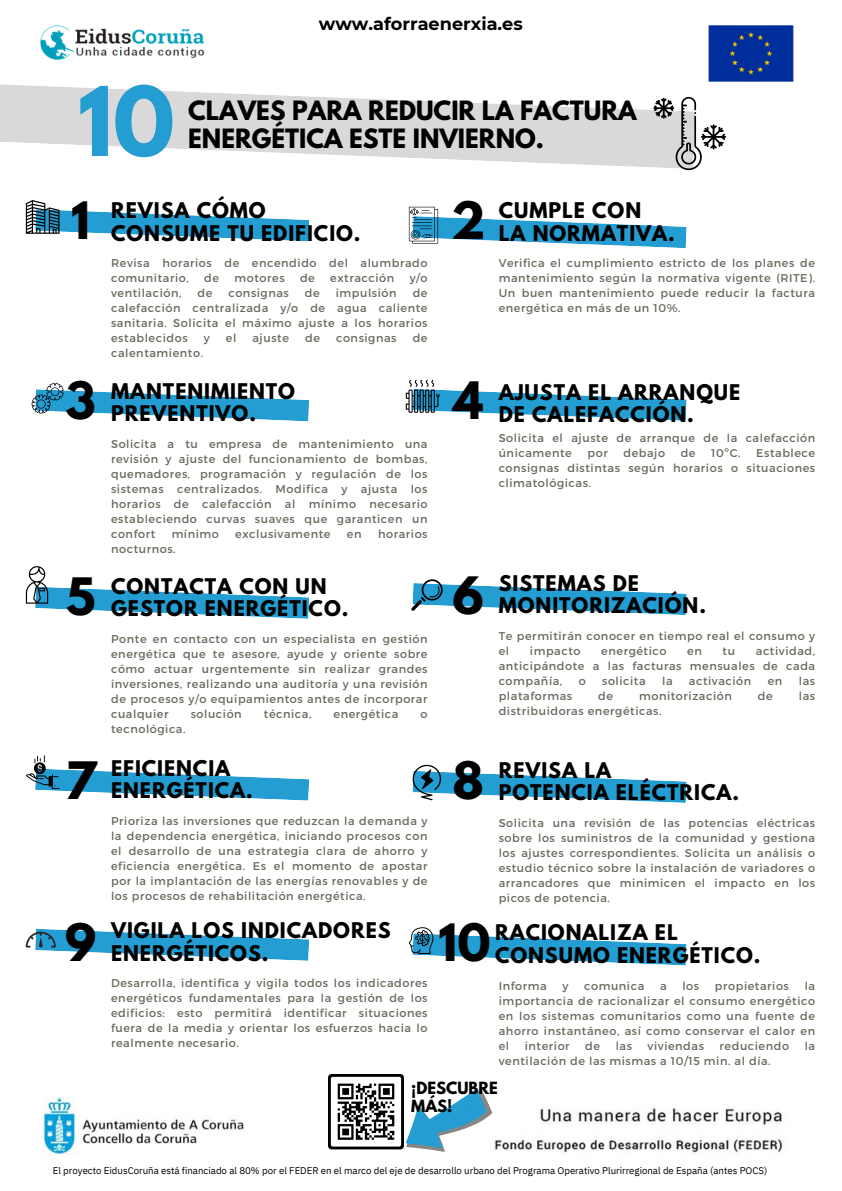
<style>
.page{position:relative;width:842px;height:1191px;background:#fff}
.page>*{position:absolute;margin:0;border:0;box-sizing:border-box;transform-origin:0 0}
.t1{font:700 85px "League Spartan";color:#239dd2}
.t2{font:700 45.6px "League Spartan";color:#000}
.t3{font:700 23.6px "League Spartan";color:#000}
.t4{font:700 19.2px/22.4px "League Spartan";letter-spacing:.05em;color:#000}
.t5{font:700 17.7px "Montserrat";color:#000}
.t6{font:700 14.9px/18px "League Spartan";color:#000}
.t7{font:11.3px/15px "Montserrat";letter-spacing:.05em;color:#6a695d;text-align:justify}
.t8{font:9.7px "IBM Plex Sans";color:#000}
</style>
<div class="page">
<svg style="left:26px;top:200px;width:283px;height:41px"></svg>
<svg style="left:26px;top:566px;width:283px;height:52px"></svg>
<svg style="left:26px;top:755px;width:283px;height:45px"></svg>
<svg style="left:26px;top:929px;width:283px;height:31px"></svg>
<svg style="left:32px;top:383px;width:277px;height:38px"></svg>
<svg style="left:406px;top:380px;width:280px;height:41px"></svg>
<svg style="left:409px;top:207px;width:277px;height:41px"></svg>
<svg style="left:411px;top:579px;width:275px;height:36px"></svg>
<svg style="left:413px;top:764px;width:273px;height:38px"></svg>
<svg style="left:409px;top:927px;width:277px;height:38px"></svg>
<svg style="left:0;top:84px;width:689px;height:83px;fill:#d9d9d9"></svg>
<svg style="left:653px;top:97px;width:73px;height:73px"></svg>
<img style="left:41px;top:25px;width:164px;height:65px">
<img style="left:700px;top:25px;width:94px;height:80px">
<img style="left:499px;top:1108px;width:284px;height:45px">
<img style="left:44px;top:1097px;width:200px;height:57px">
<img style="left:329px;top:1074px;width:75px;height:76px">
<svg style="left:394px;top:1082px;width:105px;height:70px"></svg>
<p class="t5" style="left:319px;top:13px;width:205px">www.aforraenerxia.es</p>
<p class="t1" style="left:78px;top:79px;width:98px">10</p>
<p class="t3" style="left:188px;top:98px;width:450px">CLAVES PARA REDUCIR LA FACTURA</p>
<p class="t3" style="left:188px;top:127px;width:357px">ENERGÉTICA ESTE INVIERNO.</p>
<p class="t2" style="left:71px;top:198px;width:20px">1</p>
<p class="t4" style="left:111px;top:202px;width:156px">REVISA CÓMO</p>
<p class="t4" style="left:111px;top:224px;width:251px">CONSUME TU EDIFICIO.</p>
<p class="t7" style="left:111px;top:255px;width:318px">Revisa horarios de encendido del alumbrado comunitario,</p>
<p class="t7" style="left:204px;top:270px;width:16px">de</p>
<p class="t7" style="left:234px;top:270px;width:52px">motores</p>
<p class="t7" style="left:300px;top:270px;width:16px">de</p>
<p class="t7" style="left:330px;top:270px;width:66px">extracción</p>
<p class="t7" style="left:410px;top:270px;width:19px">y/o</p>
<p class="t7" style="left:111px;top:285px;width:72px">ventilación,</p>
<p class="t7" style="left:198px;top:285px;width:16px">de</p>
<p class="t7" style="left:228px;top:285px;width:62px">consignas</p>
<p class="t7" style="left:305px;top:285px;width:16px">de</p>
<p class="t7" style="left:336px;top:285px;width:62px">impulsión</p>
<p class="t7" style="left:111px;top:285px;width:318px;text-indent:302px">de calefacción centralizada y/o de agua caliente sanitaria. Solicita el máximo ajuste a los horarios establecidos</p>
<p class="t7" style="left:204px;top:330px;width:7px">y</p>
<p class="t7" style="left:226px;top:330px;width:12px">el</p>
<p class="t7" style="left:252px;top:330px;width:38px">ajuste</p>
<p class="t7" style="left:305px;top:330px;width:16px">de</p>
<p class="t7" style="left:336px;top:330px;width:62px">consignas</p>
<p class="t7" style="left:413px;top:330px;width:16px">de</p>
<p class="t2" style="left:451px;top:198px;width:36px">2</p>
<p class="t4" style="left:499px;top:202px;width:144px">CUMPLE CON</p>
<p class="t4" style="left:499px;top:224px;width:178px">LA NORMATIVA.</p>
<p class="t7" style="left:499px;top:255px;width:318px">Verifica el cumplimiento estricto de los planes de mantenimiento según la normativa vigente (RITE).<br>Un buen mantenimiento puede reducir la factura energética en más de un 10%.</p>
<p class="t7" style="left:111px;top:345px;width:94px">calentamiento.</p>
<p class="t2" style="left:66px;top:378px;width:32px">3</p>
<p class="t4" style="left:111px;top:382px;width:185px">MANTENIMIENTO</p>
<p class="t4" style="left:111px;top:405px;width:146px">PREVENTIVO.</p>
<p class="t7" style="left:111px;top:436px;width:318px">Solicita a tu empresa de mantenimiento una revisión y ajuste del funcionamiento de bombas, quemadores, programación y regulación de los sistemas centralizados. Modifica y ajusta los horarios de calefacción al mínimo necesario estableciendo curvas suaves que garanticen un confort</p>
<p class="t7" style="left:172px;top:526px;width:49px">mínimo</p>
<p class="t7" style="left:235px;top:526px;width:97px">exclusivamente</p>
<p class="t7" style="left:347px;top:526px;width:16px">en</p>
<p class="t7" style="left:378px;top:526px;width:51px">horarios</p>
<p class="t7" style="left:111px;top:541px;width:66px">nocturnos.</p>
<p class="t2" style="left:453px;top:378px;width:32px">4</p>
<p class="t4" style="left:499px;top:383px;width:243px">AJUSTA EL ARRANQUE</p>
<p class="t4" style="left:499px;top:405px;width:197px">DE CALEFACCIÓN.</p>
<p class="t7" style="left:499px;top:430px;width:318px">Solicita el ajuste de arranque de la calefacción únicamente</p>
<p class="t7" style="left:587px;top:445px;width:22px">por</p>
<p class="t7" style="left:623px;top:445px;width:43px">debajo</p>
<p class="t7" style="left:681px;top:445px;width:16px">de</p>
<p class="t7" style="left:711px;top:445px;width:31px">10ºC.</p>
<p class="t7" style="left:499px;top:445px;width:318px;text-indent:257px">Establece consignas distintas según horarios o situaciones climatológicas.</p>
<p class="t2" style="left:66px;top:574px;width:31px">5</p>
<p class="t4" style="left:111px;top:577px;width:217px">CONTACTA CON UN</p>
<p class="t4" style="left:111px;top:599px;width:239px">GESTOR ENERGÉTICO.</p>
<p class="t7" style="left:111px;top:630px;width:318px">Ponte en contacto con un especialista en gestión energética que te asesore, ayude y oriente sobre cómo actuar urgentemente sin realizar grandes inversiones, realizando una auditoría y una revisión de procesos y/o equipamientos antes de incorporar cualquier</p>
<p class="t7" style="left:191px;top:705px;width:53px">solución</p>
<p class="t7" style="left:264px;top:705px;width:49px">técnica,</p>
<p class="t7" style="left:334px;top:705px;width:66px">energética</p>
<p class="t7" style="left:420px;top:705px;width:9px">o</p>
<p class="t2" style="left:453px;top:572px;width:33px">6</p>
<p class="t4" style="left:499px;top:574px;width:142px">SISTEMAS DE</p>
<p class="t4" style="left:499px;top:596px;width:209px">MONITORIZACIÓN.</p>
<p class="t7" style="left:499px;top:627px;width:318px">Te permitirán conocer en tiempo real el consumo y el</p>
<p class="t7" style="left:530px;top:642px;width:52px">impacto</p>
<p class="t7" style="left:601px;top:642px;width:67px">energético</p>
<p class="t7" style="left:687px;top:642px;width:16px">en</p>
<p class="t7" style="left:723px;top:642px;width:14px">tu</p>
<p class="t7" style="left:499px;top:642px;width:318px;text-indent:257px">actividad, anticipándote a las facturas mensuales de cada compañía,</p>
<p class="t7" style="left:579px;top:672px;width:9px">o</p>
<p class="t7" style="left:602px;top:672px;width:45px">solicita</p>
<p class="t7" style="left:662px;top:672px;width:12px">la</p>
<p class="t7" style="left:689px;top:672px;width:64px">activación</p>
<p class="t7" style="left:768px;top:672px;width:16px">en</p>
<p class="t7" style="left:799px;top:672px;width:18px">las</p>
<p class="t7" style="left:499px;top:687px;width:75px">plataformas</p>
<p class="t7" style="left:598px;top:687px;width:16px">de</p>
<p class="t7" style="left:639px;top:687px;width:94px">monitorización</p>
<p class="t7" style="left:758px;top:687px;width:16px">de</p>
<p class="t7" style="left:799px;top:687px;width:18px">las</p>
<p class="t7" style="left:499px;top:702px;width:164px">distribuidoras energéticas.</p>
<p class="t7" style="left:111px;top:720px;width:76px">tecnológica.</p>
<p class="t2" style="left:65px;top:757px;width:33px">7</p>
<p class="t4" style="left:111px;top:759px;width:121px">EFICIENCIA</p>
<p class="t4" style="left:111px;top:781px;width:143px">ENERGÉTICA.</p>
<p class="t7" style="left:111px;top:812px;width:318px">Prioriza las inversiones que reduzcan la demanda y la dependencia energética, iniciando procesos con el desarrollo de una estrategia clara de ahorro y eficiencia energética. Es el momento de apostar por la implantación de las energías renovables y de los procesos de rehabilitación energética.</p>
<p class="t2" style="left:453px;top:757px;width:33px">8</p>
<p class="t4" style="left:499px;top:761px;width:114px">REVISA LA</p>
<p class="t4" style="left:499px;top:783px;width:242px">POTENCIA ELÉCTRICA.</p>
<p class="t7" style="left:499px;top:814px;width:318px">Solicita una revisión de las potencias eléctricas sobre los suministros de la comunidad y gestiona los ajustes correspondientes. Solicita un análisis o estudio técnico sobre la instalación de variadores o arrancadores que minimicen el impacto en los picos de potencia.</p>
<p class="t2" style="left:65px;top:920px;width:33px">9</p>
<p class="t4" style="left:111px;top:921px;width:281px">VIGILA LOS INDICADORES<br>ENERGÉTICOS.</p>
<p class="t7" style="left:111px;top:975px;width:318px">Desarrolla, identifica y vigila todos los indicadores energéticos fundamentales para la gestión de los edificios: esto permitirá identificar situaciones fuera de la media y orientar los esfuerzos hacia lo realmente necesario.</p>
<p class="t2" style="left:439px;top:920px;width:54px">10</p>
<p class="t4" style="left:495px;top:923px;width:267px">RACIONALIZA EL<br>CONSUMO ENERGÉTICO.</p>
<p class="t7" style="left:499px;top:977px;width:49px">Informa</p>
<p class="t7" style="left:562px;top:977px;width:7px">y</p>
<p class="t7" style="left:584px;top:977px;width:62px">comunica</p>
<p class="t7" style="left:660px;top:977px;width:8px">a</p>
<p class="t7" style="left:682px;top:977px;width:18px">los</p>
<p class="t7" style="left:715px;top:977px;width:76px">propietarios</p>
<p class="t7" style="left:499px;top:977px;width:318px;text-indent:306px">la importancia de racionalizar el consumo energético en los sistemas comunitarios como una fuente de ahorro instantáneo, así como conservar el calor en el</p>
<p class="t7" style="left:525px;top:1037px;width:46px">interior</p>
<p class="t7" style="left:585px;top:1037px;width:16px">de</p>
<p class="t7" style="left:616px;top:1037px;width:18px">las</p>
<p class="t7" style="left:648px;top:1037px;width:58px">viviendas</p>
<p class="t7" style="left:720px;top:1037px;width:71px">reduciendo</p>
<p class="t7" style="left:805px;top:1037px;width:12px">la</p>
<p class="t7" style="left:499px;top:1052px;width:273px">ventilación de las mismas a 10/15 min. al día.</p>
<p class="t6" style="left:411px;top:1080px;width:88px">¡DESCUBRE<br>MÁS!</p>
<p class="t8" style="left:53px;top:1163px;width:716px">El proyecto EidusCoruña está financiado al 80% por el FEDER en el marco del eje de desarrollo urbano del Programa Operativo Plurirregional de España (antes POCS)</p>
</div>
